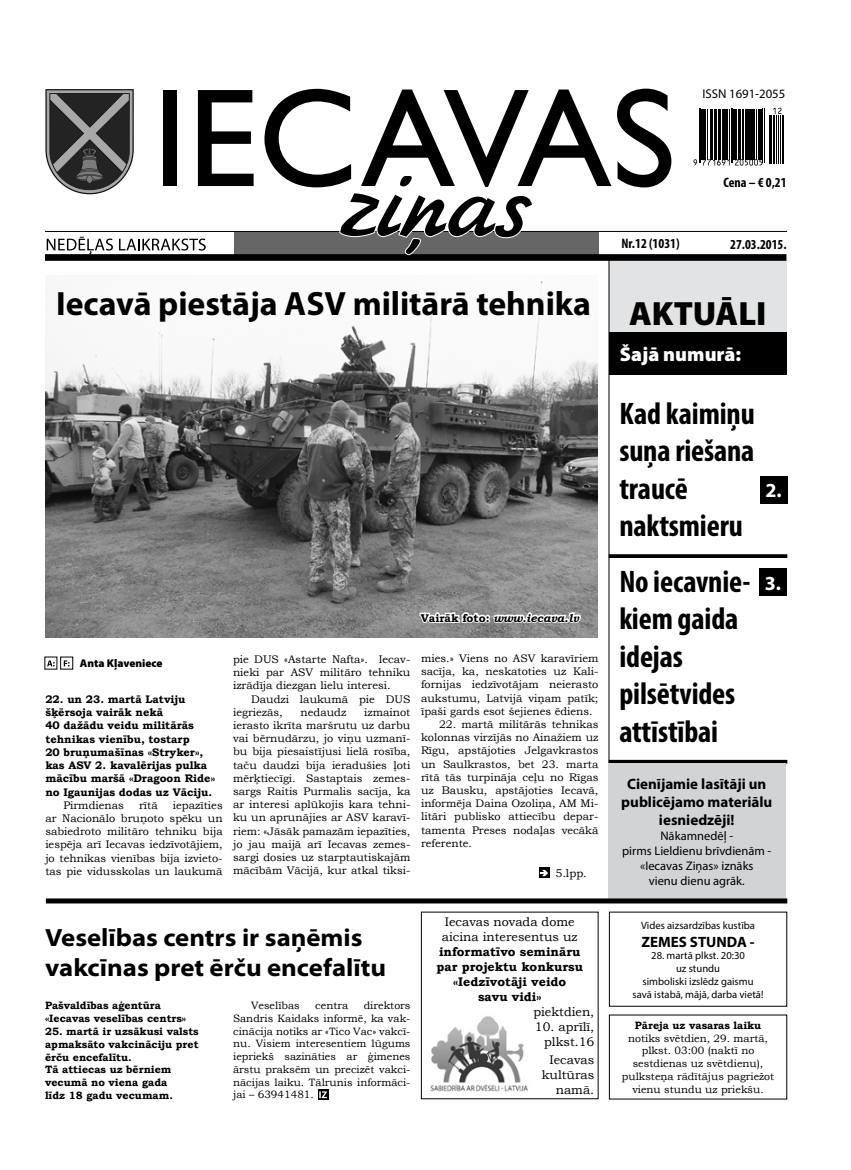
<style>
.page{position:relative;width:851px;height:1170px;background:#fff}
.page>*{position:absolute;margin:0;border:0;box-sizing:border-box;transform-origin:0 0}
.t1{font:700 33.75px "Myriad Pro";color:#000}
.t2{font:900 33.75px "Myriad Pro";color:#000}
.t3{font:700 condensed 31.25px/37.5px "Myriad Pro";letter-spacing:-.005em;color:#000}
.t4{font:700 semi-expanded 25px/30px "Myriad Pro";color:#000}
.t5{font:900 20px "Myriad Pro";color:#fff}
.t6{font:700 20px "Myriad Pro";color:#fff}
.t7{font:700 15px/18px "Myriad Pro";color:#000;text-align:center}
.t8{font:700 condensed 13.75px "Myriad Pro";color:#000}
.t9{font:12.75px "Myriad Pro";color:#000}
.t10{font:12.5px/15px "Bookman Old Style";color:#000;text-align:right}
.t11{font:12.5px/15px "Myriad Pro";color:#000;text-align:center}
.t12{font:700 12.5px/15px "Bookman Old Style";color:#000;text-align:center}
.t13{font:italic 700 11.25px "Bookman Old Style";color:#000}
.t14{font:900 11.25px "Myriad Pro";color:#000}
.t15{font:11.25px "Bookman Old Style";color:#000}
.t16{font:11px/13.2px "Bookman Old Style";color:#000;text-align:justify}
.t17{font:700 11px/13.2px "Bookman Old Style";color:#000}
.t18{font:10.62px/12.8px "Bookman Old Style";color:#000;text-align:justify}
.t19{font:700 10.62px/12.8px "Bookman Old Style";color:#000}
.t20{font:10.62px/12.8px "Myriad Pro";color:#000;text-align:center}
.s1{font-style:normal}
</style>
<div class="page">
<div style="left:234px;top:232px;width:364px;height:22px;background:#666"></div>
<hr style="left:45px;top:231px;width:741px;height:1px;background:#000">
<div style="left:45px;top:254px;width:741px;height:7px;background:#000"></div>
<svg style="left:47px;top:237px;width:66px;height:17px"></svg>
<svg style="left:119px;top:238px;width:87px;height:12px"></svg>
<div style="left:163px;top:90px;width:13px;height:96px;background:#000"></div>
<svg style="left:198px;top:90px;width:55px;height:96px"></svg>
<svg style="left:617px;top:89px;width:54px;height:98px"></svg>
<svg style="left:264px;top:89px;width:347px;height:167px"></svg>
<svg style="left:45px;top:89px;width:89px;height:105px;background:#5d5d5d"></svg>
<svg style="left:609px;top:554px;width:178px;height:4px"></svg>
<svg style="left:609px;top:759px;width:178px;height:4px"></svg>
<div style="left:609px;top:261px;width:177px;height:71px;background:#e2e3e4"></div>
<div style="left:609px;top:332px;width:177px;height:42px;background:#000"></div>
<div style="left:759px;top:568px;width:27px;height:27px;background:#000"></div>
<hr style="left:699px;top:109px;width:1px;height:54px;background:#000">
<hr style="left:700px;top:109px;width:1px;height:54px;background:#000">
<hr style="left:701px;top:109px;width:2px;height:51px;background:#000">
<hr style="left:704px;top:109px;width:1px;height:51px;background:#000">
<hr style="left:707px;top:109px;width:1px;height:51px;background:#000">
<hr style="left:710px;top:109px;width:1px;height:51px;background:#000">
<hr style="left:711px;top:109px;width:1px;height:51px;background:#000">
<hr style="left:714px;top:109px;width:1px;height:51px;background:#000">
<hr style="left:716px;top:109px;width:1px;height:51px;background:#000">
<hr style="left:717px;top:109px;width:3px;height:51px;background:#000">
<hr style="left:721px;top:109px;width:1px;height:51px;background:#000">
<hr style="left:723px;top:109px;width:2px;height:51px;background:#000">
<svg style="left:693px;top:159px;width:36px;height:6px"></svg>
<hr style="left:726px;top:109px;width:2px;height:51px;background:#000">
<hr style="left:729px;top:109px;width:1px;height:51px;background:#000">
<hr style="left:730px;top:109px;width:1px;height:54px;background:#000">
<hr style="left:732px;top:109px;width:1px;height:54px;background:#000">
<hr style="left:733px;top:109px;width:1px;height:51px;background:#000">
<hr style="left:735px;top:109px;width:2px;height:51px;background:#000">
<hr style="left:738px;top:109px;width:2px;height:51px;background:#000">
<hr style="left:741px;top:109px;width:1px;height:51px;background:#000">
<hr style="left:743px;top:109px;width:1px;height:51px;background:#000">
<hr style="left:745px;top:109px;width:2px;height:51px;background:#000">
<hr style="left:748px;top:109px;width:2px;height:51px;background:#000">
<hr style="left:751px;top:109px;width:1px;height:51px;background:#000">
<hr style="left:752px;top:109px;width:2px;height:51px;background:#000">
<hr style="left:756px;top:109px;width:1px;height:51px;background:#000">
<svg style="left:735px;top:159px;width:27px;height:6px"></svg>
<hr style="left:757px;top:109px;width:1px;height:51px;background:#000">
<hr style="left:759px;top:109px;width:2px;height:51px;background:#000">
<hr style="left:762px;top:109px;width:1px;height:54px;background:#000">
<hr style="left:763px;top:109px;width:1px;height:54px;background:#000">
<hr style="left:769px;top:115px;width:1px;height:48px;background:#000">
<hr style="left:770px;top:115px;width:2px;height:48px;background:#000">
<hr style="left:773px;top:115px;width:1px;height:48px;background:#000">
<hr style="left:776px;top:115px;width:1px;height:48px;background:#000">
<hr style="left:777px;top:115px;width:1px;height:48px;background:#000">
<svg style="left:773px;top:108px;width:8px;height:6px"></svg>
<hr style="left:779px;top:115px;width:1px;height:48px;background:#000">
<hr style="left:781px;top:115px;width:2px;height:48px;background:#000">
<hr style="left:608px;top:260px;width:1px;height:642px;background:#000">
<div style="left:759px;top:476px;width:28px;height:27px;background:#000"></div>
<div style="left:608px;top:763px;width:177px;height:137px;background:#d1d3d4"></div>
<div style="left:46px;top:898px;width:741px;height:5px;background:#000"></div>
<svg style="left:539px;top:867px;width:10px;height:11px"></svg>
<svg style="left:540px;top:869px;width:8px;height:7px"></svg>
<svg style="left:318px;top:1089px;width:10px;height:10px"></svg>
<svg style="left:319px;top:1091px;width:8px;height:6px"></svg>
<svg style="left:45px;top:898px;width:342px;height:6px"></svg>
<img style="left:45px;top:281px;width:552px;height:356px">
<svg style="left:47px;top:660px;width:8px;height:6px"></svg>
<svg style="left:64px;top:660px;width:6px;height:6px"></svg>
<div style="left:60px;top:656px;width:13px;height:13px;border:1px solid #000"></div>
<svg style="left:418px;top:609px;width:164px;height:29px"></svg>
<img style="left:430px;top:1016px;width:98px;height:76px">
<p class="t9" style="left:702px;top:86px;width:84px">ISSN 1691-2055</p>
<h1 class="t1" style="left:56px;top:281px;width:536px">Iecavā piestāja ASV militārā tehnika</h1>
<p class="t13" style="left:420px;top:609px;width:159px"><span class="s1">Vairāk foto:</span> www.iecava.lv</p>
<p class="t14" style="left:80px;top:656px;width:84px">Anta Kļaveniece</p>
<p class="t17" style="left:45px;top:692px;width:171px">22. un 23. martā Latviju šķērsoja vairāk nekā<br>40 dažādu veidu militārās tehnikas vienību, tostarp<br>20 bruņumašīnas «Stryker», kas ASV 2. kavalērijas pulka mācību maršā «Dragoon Ride» no Igaunijas dodas uz Vāciju.</p>
<p class="t16" style="left:63px;top:798px;width:62px">Pirmdienas</p>
<p class="t16" style="left:139px;top:798px;width:20px">rītā</p>
<p class="t16" style="left:45px;top:798px;width:179px;text-indent:128px">iepazīties ar Nacionālo bruņoto spēku un sabiedroto militāro tehniku bija iespēja arī Iecavas iedzīvotājiem, jo tehnikas vienības bija izvieto&shy;tas pie vidusskolas un laukumā</p>
<p class="t16" style="left:233px;top:652px;width:179px">pie DUS «Astarte Nafta». Iecav&shy;nieki par ASV militāro tehniku izrādīja diezgan lielu interesi.</p>
<p class="t16" style="left:233px;top:692px;width:179px;text-indent:18px">Daudzi laukumā pie DUS iegriezās,</p>
<p class="t16" style="left:300px;top:705px;width:47px">nedaudz</p>
<p class="t16" style="left:233px;top:705px;width:179px;text-indent:131px">izmainot ierasto ikrīta maršrutu uz darbu vai bērnudārzu, jo viņu uzmanī&shy;bu bija piesaistījusi lielā rosība, taču daudzi bija ieradušies ļoti mērķtiecīgi. Sastaptais zemes&shy;sargs Raitis Purmalis sacīja, ka ar interesi aplūkojis kara tehni&shy;ku un aprunājies ar ASV karavī&shy;riem: «Jāsāk pamazām iepazīties, jo jau maijā arī Iecavas zemes&shy;sargi dosies uz starptautiskajām mācībām Vācijā, kur atkal tiksi-</p>
<p class="t16" style="left:421px;top:651px;width:179px">mies.» Viens no ASV karavīriem sacīja, ka, neskatoties uz Kali&shy;fornijas iedzīvotājam neierasto aukstumu, Latvijā viņam patīk; īpaši gards esot šejienes ēdiens.</p>
<p class="t16" style="left:421px;top:717px;width:179px;text-indent:18px">22. martā militārās tehnikas kolonnas virzījās no Ainažiem uz Rīgu, apstājoties Jelgavkrastos un Saulkrastos, bet 23. marta rītā tās turpināja ceļu no Rīgas uz Bausku, apstājoties Iecavā, informēja Daina Ozoliņa, AM Mi&shy;litāri publisko attiecību depar&shy;tamenta Preses nodaļas vecākā referente.</p>
<p class="t15" style="left:555px;top:865px;width:33px">5.lpp.</p>
<h3 class="t4" style="left:45px;top:922px;width:342px">Veselības centrs ir saņēmis vakcīnas pret ērču encefalītu</h3>
<p class="t19" style="left:45px;top:999px;width:143px">Pašvaldības aģentūra «Iecavas veselības centrs»</p>
<p class="t19" style="left:45px;top:1024px;width:155px">25. martā ir uzsākusi valsts apmaksāto vakcināciju pret ērču encefalītu.<br>Tā attiecas uz bērniem vecumā no viena gada<br>līdz 18 gadu vecumam.</p>
<p class="t18" style="left:233px;top:998px;width:179px;text-indent:131px">direktors Sandris Kaidaks informē, ka vak&shy;cinācija notiks ar «Tico Vac» vakcī&shy;nu. Visiem interesentiem lūgums iepriekš sazināties ar ģimenes ārstu praksēm un precizēt vakci&shy;nācijas laiku. Tālrunis informāci&shy;jai – 63941481.</p>
<p class="t18" style="left:251px;top:998px;width:50px">Veselības</p>
<p class="t18" style="left:315px;top:998px;width:34px">centra</p>
<p class="t10" style="left:442px;top:913px;width:137px;text-align:left">Iecavas novada dome aicina interesentus uz</p>
<p class="t12" style="left:436px;top:943px;width:148px">informatīvo semināru par projektu konkursu «Iedzīvotāji veido<br>savu vidi»</p>
<p class="t10" style="left:533px;top:1003px;width:62px">piektdien,</p>
<p class="t10" style="left:535px;top:1018px;width:61px">10. aprīlī, plkst.16</p>
<p class="t10" style="left:541px;top:1052px;width:54px">Iecavas kultūras namā.</p>
<p class="t8" style="left:723px;top:174px;width:65px">Cena – € 0,21</p>
<p class="t8" style="left:621px;top:234px;width:60px">Nr.12 (1031)</p>
<p class="t8" style="left:730px;top:235px;width:58px">27.03.2015.</p>
<h1 class="t2" style="left:629px;top:294px;width:139px">AKTUĀLI</h1>
<h3 class="t5" style="left:619px;top:342px;width:123px">Šajā numurā:</h3>
<h2 class="t3" style="left:619px;top:394px;width:137px">Kad kaimiņu suņa riešana traucē naktsmieru</h2>
<h2 class="t3" style="left:619px;top:562px;width:133px">No iecavnie&shy;kiem gaida idejas pilsētvides attīstībai</h2>
<h2 class="t3" style="left:619px;top:767px;width:40px">Bru</h2>
<h3 class="t6" style="left:765px;top:477px;width:18px">2.</h3>
<h3 class="t6" style="left:764px;top:570px;width:18px">3.</h3>
<h3 class="t7" style="left:621px;top:774px;width:152px">Cienījamie lasītāji un publicējamo materiālu iesniedzēji!</h3>
<p class="t11" style="left:622px;top:828px;width:151px">Nākamnedēļ -<br>pirms Lieldienu brīvdienām - «Iecavas Ziņas» iznāks<br>vienu dienu agrāk.</p>
<p class="t20" style="left:641px;top:918px;width:115px">Vides aizsardzības kustība</p>
<h3 class="t7" style="left:641px;top:932px;width:115px">ZEMES STUNDA -</h3>
<p class="t20" style="left:632px;top:949px;width:132px">28. martā plkst. 20:30<br>uz stundu<br>simboliski izslēdz gaismu savā istabā, mājā, darba vietā!</p>
<p class="t19" style="left:634px;top:1018px;width:128px">Pāreja uz vasaras laiku</p>
<p class="t18" style="left:621px;top:1031px;width:154px;text-align:center">notiks svētdien, 29. martā, plkst. 03:00 (naktī no sestdienas uz svētdienu), pulksteņa rādītājus pagriežot vienu stundu uz priekšu.</p>
</div>
